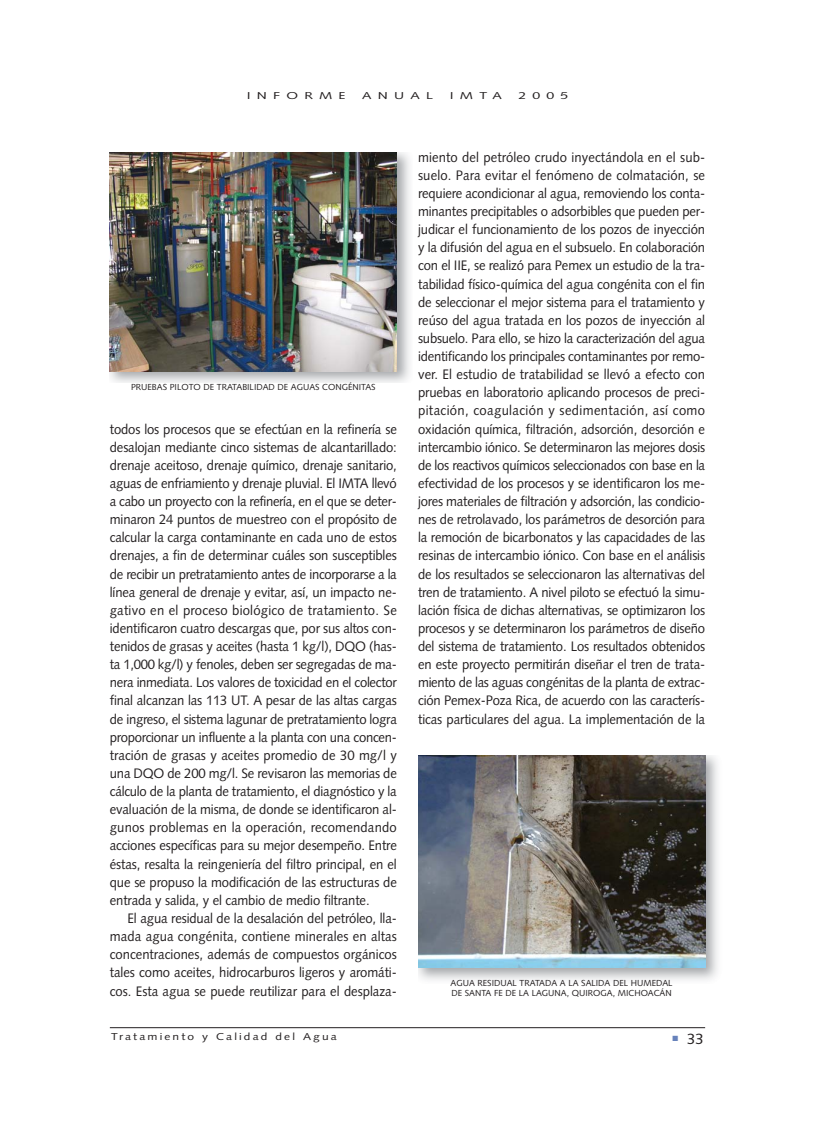
<style>
.page{position:relative;width:815px;height:1134px;background:#fff}
.page>*{position:absolute;margin:0;border:0;box-sizing:border-box;transform-origin:0 0}
.t1{font:15px "Syntax";color:#231f20}
.t2{font:13.75px/18.1px "Syntax";letter-spacing:-.01em;color:#231f20;text-align:justify;scale:.95 1}
.t3{font:13.75px "Syntax";letter-spacing:.015em;color:#231f20;scale:.95 1}
.t4{font:10px "Syntax";letter-spacing:.18em;color:#231f20;scale:1.2 1}
.t5{font:10px "Syntax";letter-spacing:.18em;color:#231f20;scale:1.4 1}
.t6{font:10px "Syntax";letter-spacing:.445em;color:#231f20;scale:1.4 1}
.t7{font:8.75px/10px "Syntax";color:#231f20}
</style>
<div class="page">
<img style="left:418px;top:755px;width:300px;height:225px">
<img style="left:110px;top:152px;width:300px;height:231px">
<hr style="left:110px;top:1027px;width:595px;height:1px;background:#231f20">
<img style="left:418px;top:755px;width:287px;height:212px">
<img style="left:110px;top:152px;width:287px;height:219px">
<p class="t6" style="left:247px;top:91px;width:72px">INFORME</p>
<p class="t5" style="left:362px;top:91px;width:52px">ANUAL</p>
<p class="t5" style="left:450px;top:91px;width:39px">IMTA</p>
<p class="t5" style="left:518px;top:91px;width:37px">2005</p>
<p class="t7" style="left:131px;top:382px;width:246px">PRUEBAS PILOTO DE TRATABILIDAD DE AGUAS CONGÉNITAS</p>
<p class="t2" style="left:110px;top:421px;width:304px">todos los procesos que se efectúan en la refinería se</p>
<p class="t2" style="left:110px;top:439px;width:304px">desalojan mediante cinco sistemas de alcantarillado:</p>
<p class="t2" style="left:110px;top:457px;width:304px">drenaje aceitoso, drenaje químico, drenaje sanitario,</p>
<p class="t2" style="left:110px;top:475px;width:304px">aguas de enfriamiento y drenaje pluvial. El IMTA llevó</p>
<p class="t2" style="left:110px;top:494px;width:304px">a cabo un proyecto con la refinería, en el que se deter-</p>
<p class="t2" style="left:110px;top:512px;width:304px">minaron 24 puntos de muestreo con el propósito de</p>
<p class="t2" style="left:110px;top:530px;width:304px">calcular la carga contaminante en cada uno de estos</p>
<p class="t2" style="left:110px;top:548px;width:304px">drenajes, a fin de determinar cuáles son susceptibles</p>
<p class="t2" style="left:110px;top:566px;width:304px">de recibir un pretratamiento antes de incorporarse a la</p>
<p class="t2" style="left:110px;top:584px;width:304px">línea general de drenaje y evitar, así, un impacto ne-</p>
<p class="t3" style="left:110px;top:604px;width:304px">gativo en el proceso biológico de tratamiento. Se</p>
<p class="t2" style="left:110px;top:620px;width:304px">identificaron cuatro descargas que, por sus altos con-</p>
<p class="t2" style="left:110px;top:639px;width:304px">tenidos de grasas y aceites (hasta 1 kg/l), DQO (has-</p>
<p class="t2" style="left:110px;top:657px;width:304px">ta 1,000 kg/l) y fenoles, deben ser segregadas de ma-</p>
<p class="t2" style="left:110px;top:675px;width:304px">nera inmediata. Los valores de toxicidad en el colector</p>
<p class="t2" style="left:110px;top:693px;width:304px">final alcanzan las 113 UT. A pesar de las altas cargas</p>
<p class="t2" style="left:110px;top:711px;width:304px">de ingreso, el sistema lagunar de pretratamiento logra</p>
<p class="t2" style="left:110px;top:729px;width:304px">proporcionar un influente a la planta con una concen-</p>
<p class="t2" style="left:110px;top:747px;width:304px">tración de grasas y aceites promedio de 30 mg/l y</p>
<p class="t2" style="left:110px;top:765px;width:304px">una DQO de 200 mg/l. Se revisaron las memorias de</p>
<p class="t2" style="left:110px;top:784px;width:304px">cálculo de la planta de tratamiento, el diagnóstico y la</p>
<p class="t2" style="left:110px;top:802px;width:304px">evaluación de la misma, de donde se identificaron al-</p>
<p class="t3" style="left:110px;top:822px;width:304px">gunos problemas en la operación, recomendando</p>
<p class="t2" style="left:110px;top:838px;width:304px">acciones específicas para su mejor desempeño. Entre</p>
<p class="t2" style="left:110px;top:856px;width:304px">éstas, resalta la reingeniería del filtro principal, en el</p>
<p class="t2" style="left:110px;top:874px;width:304px">que se propuso la modificación de las estructuras de</p>
<p class="t2" style="left:110px;top:892px;width:275px">entrada y salida, y el cambio de medio filtrante.</p>
<p class="t2" style="left:128px;top:910px;width:285px">El agua residual de la desalación del petróleo, lla-</p>
<p class="t2" style="left:110px;top:929px;width:304px">mada agua congénita, contiene minerales en altas</p>
<p class="t2" style="left:110px;top:947px;width:304px">concentraciones, además de compuestos orgánicos</p>
<p class="t2" style="left:110px;top:965px;width:304px">tales como aceites, hidrocarburos ligeros y aromáti-</p>
<p class="t2" style="left:110px;top:983px;width:304px">cos. Esta agua se puede reutilizar para el desplaza-</p>
<p class="t2" style="left:418px;top:149px;width:304px">miento del petróleo crudo inyectándola en el sub&shy;suelo. Para evitar el fenómeno de colmatación, se requiere acondicionar al agua, removiendo los conta&shy;minantes precipitables o adsorbibles que pueden per&shy;judicar el funcionamiento de los pozos de inyección y la difusión del agua en el subsuelo. En colaboración con el IIE, se realizó para Pemex un estudio de la tra&shy;tabilidad físico-química del agua congénita con el fin de seleccionar el mejor sistema para el tratamiento y reúso del agua tratada en los pozos de inyección al subsuelo. Para ello, se hizo la caracterización del agua identificando los principales contaminantes por remo&shy;ver. El estudio de tratabilidad se llevó a efecto con pruebas en laboratorio aplicando procesos de preci&shy;pitación, coagulación y sedimentación, así como oxidación química, filtración, adsorción, desorción e intercambio iónico. Se determinaron las mejores dosis de los reactivos químicos seleccionados con base en la efectividad de los procesos y se identificaron los me&shy;jores materiales de filtración y adsorción, las condicio&shy;nes de retrolavado, los parámetros de desorción para la remoción de bicarbonatos y las capacidades de las resinas de intercambio iónico. Con base en el análisis de los resultados se seleccionaron las alternativas del tren de tratamiento. A nivel piloto se efectuó la simu&shy;lación física de dichas alternativas, se optimizaron los procesos y se determinaron los parámetros de diseño del sistema de tratamiento. Los resultados obtenidos en este proyecto permitirán diseñar el tren de trata&shy;miento de las aguas congénitas de la planta de extrac&shy;ción Pemex-Poza Rica, de acuerdo con las caracterís&shy;ticas particulares del agua. La implementación de la</p>
<p class="t7" style="left:451px;top:978px;width:224px">AGUA RESIDUAL TRATADA A LA SALIDA DEL HUMEDAL<br>DE SANTA FE DE LA LAGUNA, QUIROGA, MICHOACÁN</p>
<p class="t4" style="left:111px;top:1032px;width:190px">Tratamiento y Calidad del Agua</p>
<p class="t1" style="left:672px;top:1032px;width:33px"><sup>■</sup> 33</p>
</div>
